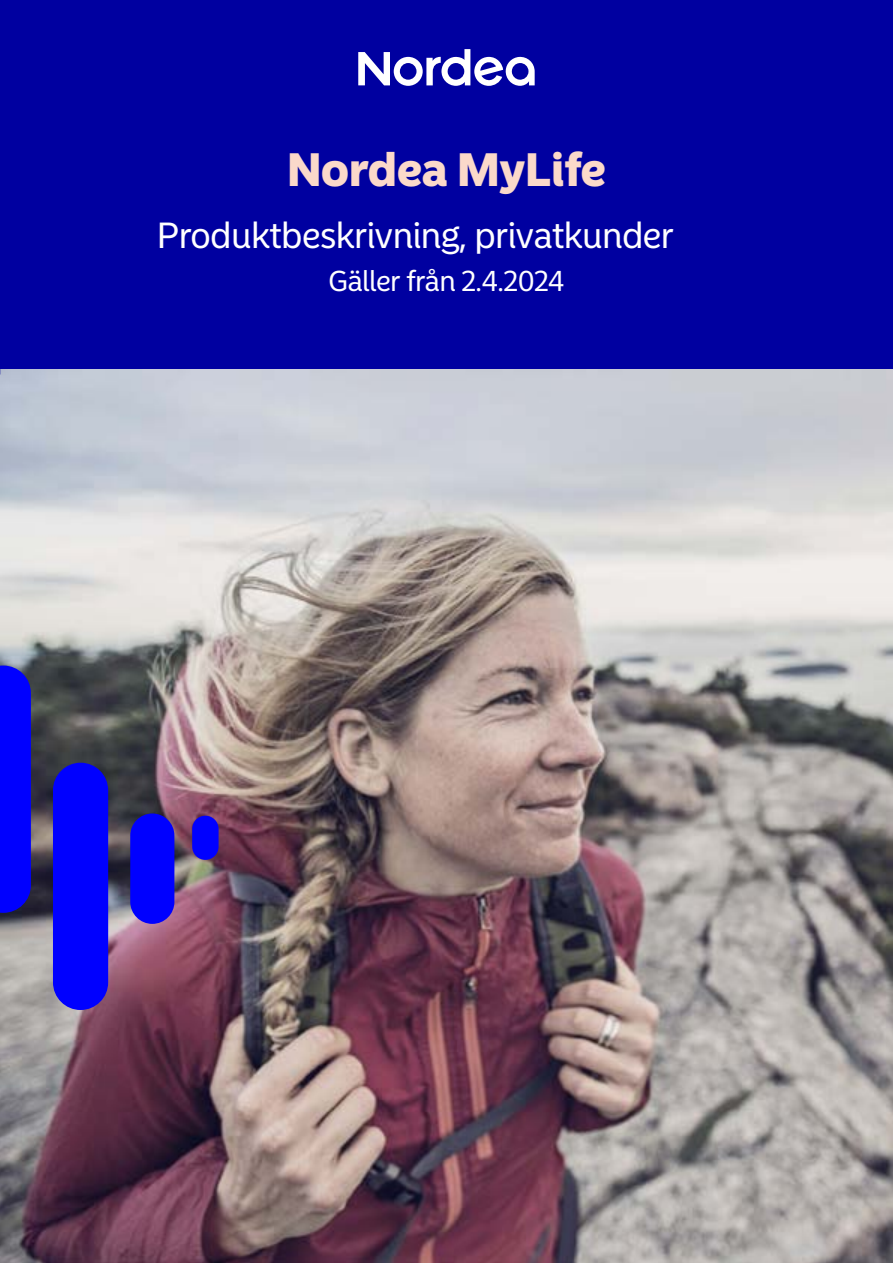
<style>
.page{position:relative;width:893px;height:1263px;background:#fff}
.page>*{position:absolute;margin:0;border:0;box-sizing:border-box;transform-origin:0 0}
.Big_Title__H1{font:900 46.35px "Nordea Sans Large";color:#fbd9ca}
.Sub_title_first_line__P{font:36px "Nordea Sans Large";color:#fff}
.Sub_title_second_line__P{font:28.5px "Nordea Sans Large";color:#fff}
</style>
<div class="page">
<div style="left:0;top:0;width:893px;height:374px;background:#0000a0"></div>
<img style="left:0;top:370px;width:893px;height:893px">
<svg style="left:358px;top:49px;width:177px;height:37px"></svg>
<div style="left:192px;top:816px;width:27px;height:44px;background:#00f;border-radius:13px"></div>
<div style="left:130px;top:813px;width:44px;height:111px;background:#00f;border-radius:22px"></div>
<svg style="left:0;top:665px;width:31px;height:248px;background:#0303f6"></svg>
<div style="left:53px;top:763px;width:55px;height:247px;background:#00f;border-radius:28px"></div>
<h1 class="Big_Title__H1" style="left:287px;top:141px;width:320px">Nordea MyLife</h1>
<p class="Sub_title_first_line__P" style="left:157px;top:214px;width:518px">Produktbeskrivning, privatkunder</p>
<p class="Sub_title_second_line__P" style="left:329px;top:265px;width:237px">Gäller från 2.4.2024</p>
</div>
